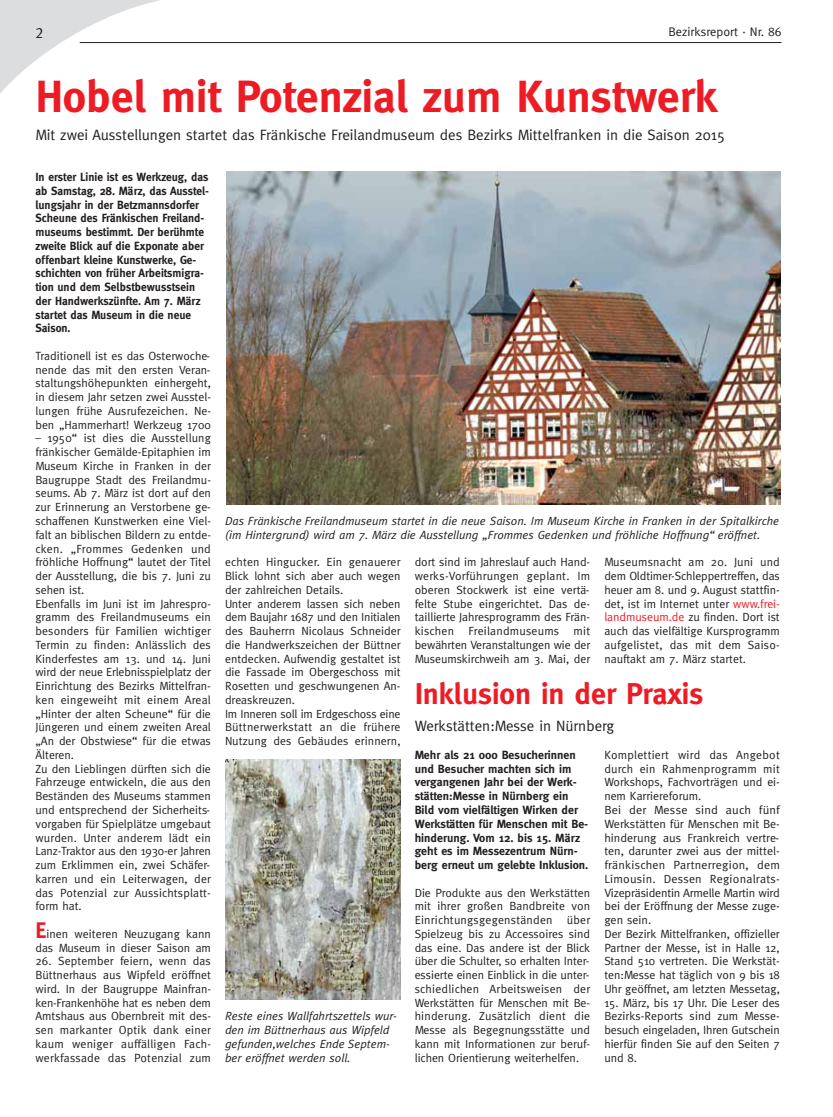
<style>
.page{position:relative;width:833px;height:1117px;background:#fff}
.page>*{position:absolute;margin:0;border:0;box-sizing:border-box;transform-origin:0 0}
.t1{font:700 45px "Meta";color:#ed1c24}
.t2{font:700 30px "Meta";color:#ed1c24}
.t3{font:15px "Meta";color:#231f20}
.t4{font:15px "Meta Caps";color:#231f20}
.t5{font:12.5px "Meta";color:#231f20}
.t6{font:11.88px/13.8px "Meta";color:#231f20;text-align:justify}
.t7{font:700 11.88px/13.8px "Meta";color:#231f20;scale:.96 1}
.t8{font:italic 11.88px/13.8px "Meta";color:#231f20}
.t9{font:700 11.88px/13.8px "Meta";color:#231f20}
.s1{font-weight:700;font-size:22.5px;color:#ed1c24}
.s2{color:#ed1c24}
</style>
<div class="page">
<svg style="left:0;top:0;width:184px;height:93px"></svg>
<hr style="left:80px;top:42px;width:701px;height:1px;background:#231f20">
<img style="left:226px;top:172px;width:555px;height:332px">
<img style="left:225px;top:759px;width:175px;height:239px">
<p class="t4" style="left:35px;top:24px;width:10px">2</p>
<p class="t5" style="left:668px;top:27px;width:114px">Bezirksreport · Nr. 86</p>
<h1 class="t1" style="left:35px;top:74px;width:683px">Hobel mit Potenzial zum Kunstwerk</h1>
<p class="t3" style="left:35px;top:129px;width:691px">Mit zwei Ausstellungen startet das Fränkische Freilandmuseum des Bezirks Mittelfranken in die Saison 2015</p>
<p class="t7" style="left:35px;top:170px;width:182px">In erster Linie ist es Werkzeug, das ab Samstag, 28. März, das Ausstel&shy;lungsjahr in der Betzmannsdorfer<br>Scheune des Fränkischen Freiland&shy;museums bestimmt. Der berühmte zweite Blick auf die Exponate aber offenbart kleine Kunstwerke, Ge&shy;schichten von früher Arbeitsmigra&shy;tion und dem Selbstbewusstsein der Handwerkszünfte. Am 7. März startet das Museum in die neue<br>Saison.</p>
<p class="t6" style="left:35px;top:350px;width:177px">Traditionell ist es das Osterwoche&shy;nende das mit den ersten Veran&shy;staltungshöhepunkten einhergeht, in diesem Jahr setzen zwei Ausstel&shy;lungen frühe Ausrufezeichen. Ne&shy;ben „Hammerhart! Werkzeug 1700</p>
<p class="t6" style="left:35px;top:432px;width:177px;text-align:left">– 1950“ ist dies die Ausstellung fränkischer Gemälde-Epitaphien im<br>Museum Kirche in Franken in der<br>Baugruppe Stadt des Freilandmu&shy;seums. Ab 7. März ist dort auf den zur Erinnerung an Verstorbene ge&shy;schaffenen Kunstwerken eine Viel&shy;falt an biblischen Bildern zu entde&shy;cken. „Frommes Gedenken und fröhliche Hoffnung“ lautet der Titel der Ausstellung, die bis 7. Juni zu sehen ist.<br>Ebenfalls im Juni ist im Jahrespro&shy;gramm des Freilandmuseums ein besonders für Familien wichtiger<br>Termin zu finden: Anlässlich des<br>Kinderfestes am 13. und 14. Juni wird der neue Erlebnisspielplatz der<br>Einrichtung des Bezirks Mittelfran&shy;ken eingeweiht mit einem Areal „Hinter der alten Scheune“ für die<br>Jüngeren und einem zweiten Areal „An der Obstwiese“ für die etwas<br>Älteren.<br>Zu den Lieblingen dürften sich die<br>Fahrzeuge entwickeln, die aus den<br>Beständen des Museums stammen und entsprechend der Sicherheits&shy;vorgaben für Spielplätze umgebaut wurden. Unter anderem lädt ein<br>Lanz-Traktor aus den 1930-er Jahren zum Erklimmen ein, zwei Schäfer&shy;karren und ein Leiterwagen, der das Potenzial zur Aussichtsplatt&shy;form hat.</p>
<p class="t6" style="left:35px;top:927px;width:177px"><span class="s1">E</span>inen weiteren Neuzugang kann das Museum in dieser Saison am</p>
<p class="t6" style="left:35px;top:955px;width:177px">26. September feiern, wenn das Büttnerhaus aus Wipfeld eröffnet wird. In der Baugruppe Mainfran&shy;ken-Frankenhöhe hat es neben dem Amtshaus aus Obernbreit mit des&shy;sen markanter Optik dank einer kaum weniger auffälligen Fach&shy;werkfassade das Potenzial zum</p>
<p class="t8" style="left:225px;top:515px;width:555px">Das Fränkische Freilandmuseum startet in die neue Saison. Im Museum Kirche in Franken in der Spitalkirche (im Hintergrund) wird am 7. März die Ausstellung „Frommes Gedenken und fröhliche Hoffnung“ eröffnet.</p>
<p class="t6" style="left:225px;top:556px;width:177px;text-align:left">echten Hingucker. Ein genauerer<br>Blick lohnt sich aber auch wegen der zahlreichen Details.<br>Unter anderem lassen sich neben dem Baujahr 1687 und den Initialen des Bauherrn Nicolaus Schneider die Handwerkszeichen der Büttner entdecken. Aufwendig gestaltet ist die Fassade im Obergeschoss mit<br>Rosetten und geschwungenen An&shy;dreaskreuzen.<br>Im Inneren soll im Erdgeschoss eine<br>Büttnerwerkstatt an die frühere<br>Nutzung des Gebäudes erinnern,</p>
<p class="t6" style="left:415px;top:556px;width:177px">dort sind im Jahreslauf auch Hand&shy;werks-Vorführungen geplant. Im oberen Stockwerk ist eine vertä&shy;felte Stube eingerichtet. Das de&shy;taillierte Jahresprogramm des Frän&shy;kischen Freilandmuseums mit bewährten Veranstaltungen wie der Museumskirchweih am 3. Mai, der</p>
<p class="t6" style="left:604px;top:556px;width:177px">Museumsnacht am 20. Juni und dem Oldtimer-Schleppertreffen, das heuer am 8. und 9. August stattfin&shy;det, ist im Internet unter <span class="s2">www.frei&shy;landmuseum.de</span> zu finden. Dort ist auch das vielfältige Kursprogramm aufgelistet, das mit dem Saiso&shy;nauftakt am 7. März startet.</p>
<h2 class="t2" style="left:415px;top:678px;width:290px">Inklusion in der Praxis</h2>
<p class="t3" style="left:415px;top:720px;width:201px">Werkstätten:Messe in Nürnberg</p>
<p class="t9" style="left:415px;top:748px;width:175px">Mehr als 21 000 Besucherinnen und Besucher machten sich im vergangenen Jahr bei der Werk&shy;stätten:Messe in Nürnberg ein<br>Bild vom vielfältigen Wirken der<br>Werkstätten für Menschen mit Be&shy;hinderung. Vom 12. bis 15. März geht es im Messezentrum Nürn&shy;berg erneut um gelebte Inklusion.</p>
<p class="t6" style="left:415px;top:886px;width:177px">Die Produkte aus den Werkstätten mit ihrer großen Bandbreite von Einrichtungsgegenständen über Spielzeug bis zu Accessoires sind das eine. Das andere ist der Blick über die Schulter, so erhalten Inter&shy;essierte einen Einblick in die unter&shy;schiedlichen Arbeitsweisen der Werkstätten für Menschen mit Be&shy;hinderung. Zusätzlich dient die Messe als Begegnungsstätte und kann mit Informationen zur beruf&shy;lichen Orientierung weiterhelfen.</p>
<p class="t6" style="left:604px;top:749px;width:177px;text-align:left">Komplettiert wird das Angebot durch ein Rahmenprogramm mit<br>Workshops, Fachvorträgen und ei&shy;nem Karriereforum.<br>Bei der Messe sind auch fünf<br>Werkstätten für Menschen mit Be&shy;hinderung aus Frankreich vertre&shy;ten, darunter zwei aus der mit tel&shy;fränkischen Partnerregion, dem<br>Limousin. Dessen Regionalrats-<br>Vizepräsidentin Armelle Martin wird bei der Eröffnung der Messe zuge&shy;gen sein.<br>Der Bezirk Mittelfranken, offizieller<br>Partner der Messe, ist in Halle 12,<br>Stand 510 vertreten. Die Werkstät&shy;ten:Messe hat täglich von 9 bis 18<br>Uhr geöffnet, am letzten Messetag,</p>
<p class="t6" style="left:604px;top:996px;width:177px">15. März, bis 17 Uhr. Die Leser des Bezirks-Reports sind zum Messe&shy;besuch eingeladen, Ihren Gutschein hierfür finden Sie auf den Seiten 7 und 8.</p>
<p class="t8" style="left:225px;top:1010px;width:173px">Reste eines Wallfahrtszettels wur&shy;den im Büttnerhaus aus Wipfeld gefunden,welches Ende Septem&shy;ber eröffnet werden soll.</p>
</div>
